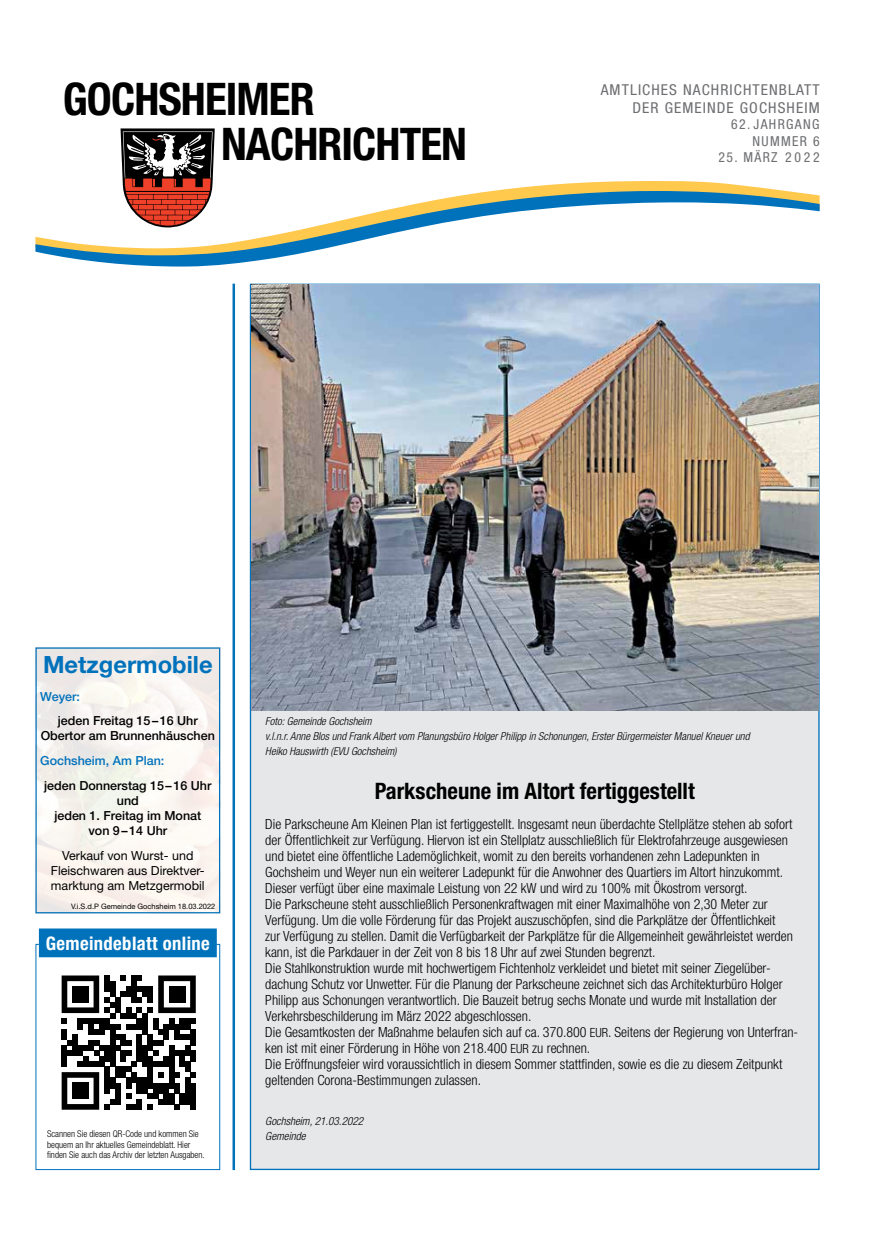
<style>
.page{position:relative;width:886px;height:1241px;background:#fff}
.page>*{position:absolute;margin:0;border:0;box-sizing:border-box;transform-origin:0 0}
.t1{font:700 condensed 45px/44.8px "Helvetica Neue LT Std";letter-spacing:-.02em;color:#000}
.t2{font:700 23.75px "Helvetica Neue LT Std";color:#0072bc}
.t3{font:700 condensed 22.62px "Helvetica Neue LT Std";color:#000}
.t4{font:700 condensed 18.62px "Helvetica Neue LT Std";letter-spacing:.02em;color:#fff}
.t5{font:condensed 15px/18px "Helvetica Neue LT Std";letter-spacing:.07em;color:#6d6e71;text-align:right;scale:1.04 1}
.t6{font:300 condensed 14px/16px "Helvetica Neue LT Std";color:#000}
.t7{font:condensed 13.75px/16.5px "Helvetica Neue LT Std";letter-spacing:.1em;color:#6d6e71;text-align:right}
.t8{font:500 12.5px/15px "Helvetica Neue LT Std";color:#000;text-align:center}
.t9{font:12.5px/15px "Helvetica Neue LT Std";color:#000;text-align:center}
.t10{font:500 12.5px "Helvetica Neue LT Std";color:#0072bc}
.t11{font:italic 300 condensed 11.25px/15px "Helvetica Neue LT Std";color:#000}
.t12{font:italic 300 condensed 11px/14.6px "Helvetica Neue LT Std";color:#000}
.t13{font:300 condensed 9.38px/10.6px "Helvetica Neue LT Std";color:#000}
.t14{font:7.5px "Helvetica Neue LT Std";color:#000}
.s1{font-size:12.62px}
</style>
<div class="page">
<svg style="left:121px;top:128px;width:94px;height:52px"></svg>
<svg style="left:122px;top:180px;width:664px;height:11px"></svg>
<svg style="left:35px;top:191px;width:784px;height:75px"></svg>
<hr style="left:232px;top:283px;width:3px;height:886px;background:#0072bc">
<svg style="left:62px;top:975px;width:134px;height:134px"></svg>
<div style="left:72px;top:986px;width:16px;height:16px;background:#000"></div>
<div style="left:169px;top:986px;width:16px;height:16px;background:#000"></div>
<div style="left:72px;top:1082px;width:16px;height:16px;background:#000"></div>
<div style="left:39px;top:928px;width:178px;height:29px;background:#0072bc"></div>
<div style="left:35px;top:647px;width:185px;height:266px;border:1px solid #0072bc"></div>
<div style="left:250px;top:284px;width:569px;height:885px;background:#e6e7e8"></div>
<img style="left:251px;top:285px;width:567px;height:425px">
<h1 class="t1" style="left:221px;top:76px;width:247px;text-indent:-158px">GOCHSHEIMER<br>NACHRICHTEN</h1>
<p class="t5" style="left:601px;top:80px;width:212px">AMTLICHES NACHRICHTENBLATT<br>DER GEMEINDE GOCHSHEIM</p>
<p class="t7" style="left:731px;top:116px;width:90px">62. JAHRGANG<br>NUMMER 6</p>
<p class="t7" style="left:718px;top:149px;width:103px">25. MÄRZ 2022</p>
<h2 class="t2" style="left:43px;top:649px;width:171px">Metzgermobile</h2>
<p class="t10" style="left:40px;top:688px;width:41px">Weyer:</p>
<p class="t8" style="left:41px;top:713px;width:176px">jeden Freitag 15–16 Uhr<br>Obertor am Brunnenhäuschen</p>
<p class="t10" style="left:40px;top:753px;width:126px">Gochsheim, Am Plan:</p>
<p class="t8" style="left:44px;top:777px;width:169px">jeden Donnerstag 15–16 Uhr und<br>jeden 1. Freitag im Monat von 9–14 Uhr</p>
<p class="t9" style="left:51px;top:847px;width:155px">Verkauf von Wurst- und<br>Fleischwaren aus Direktver&shy;marktung am Metzgermobil</p>
<p class="t14" style="left:71px;top:901px;width:146px">V.i.S.d.P Gemeinde Gochsheim 18.03.2022</p>
<h3 class="t4" style="left:46px;top:931px;width:166px">Gemeindeblatt online</h3>
<p class="t13" style="left:47px;top:1128px;width:159px">Scannen Sie diesen QR-Code und kommen Sie bequem an Ihr aktuelles Gemeindeblatt. Hier finden Sie auch das Archiv der letzten Ausgaben.</p>
<p class="t12" style="left:265px;top:714px;width:486px">Foto: Gemeinde Gochsheim<br>v.l.n.r. Anne Blos und Frank Albert vom Planungsbüro Holger Philipp in Schonungen, Erster Bürgermeister Manuel Kneuer und<br>Heiko Hauswirth (EVU Gochsheim)</p>
<h3 class="t3" style="left:375px;top:776px;width:322px">Parkscheune im Altort fertiggestellt</h3>
<p class="t6" style="left:265px;top:815px;width:534px">Die Parkscheune Am Kleinen Plan ist fertiggestellt. Insgesamt neun überdachte Stellplätze stehen ab sofort der Öffentlichkeit zur Verfügung. Hiervon ist ein Stellplatz ausschließlich für Elektrofahrzeuge ausgewiesen und bietet eine öffentliche Lademöglichkeit, womit zu den bereits vorhandenen zehn Ladepunkten in Gochsheim und Weyer nun ein weiterer Ladepunkt für die Anwohner des Quartiers im Altort hinzukommt.<br>Dieser verfügt über eine maximale Leistung von 22 kW und wird zu 100% mit Ökostrom versorgt.<br>Die Parkscheune steht ausschließlich Personenkraftwagen mit einer Maximalhöhe von 2,30 Meter zur Verfügung. Um die volle Förderung für das Projekt auszuschöpfen, sind die Parkplätze der Öffentlichkeit<br>zur Verfügung zu stellen. Damit die Verfügbarkeit der Parkplätze für die Allgemeinheit gewährleistet werden kann, ist die Parkdauer in der Zeit von 8 bis 18 Uhr auf zwei Stunden begrenzt.<br>Die Stahlkonstruktion wurde mit hochwertigem Fichtenholz verkleidet und bietet mit seiner Ziegelüber&shy;dachung Schutz vor Unwetter. Für die Planung der Parkscheune zeichnet sich das Architekturbüro Holger Philipp aus Schonungen verantwortlich. Die Bauzeit betrug sechs Monate und wurde mit Installation der Verkehrsbeschilderung im März 2022 abgeschlossen.<br>Die Gesamtkosten der Maßnahme belaufen sich auf ca. 370.800 <span class="s1">EUR</span>. Seitens der Regierung von Unterfran&shy;ken ist mit einer Förderung in Höhe von 218.400 <span class="s1">EUR</span> zu rechnen.<br>Die Eröffnungsfeier wird voraussichtlich in diesem Sommer stattfinden, sowie es die zu diesem Zeitpunkt geltenden Corona-Bestimmungen zulassen.</p>
<p class="t11" style="left:265px;top:1113px;width:99px">Gochsheim, 21.03.2022<br>Gemeinde</p>
</div>
